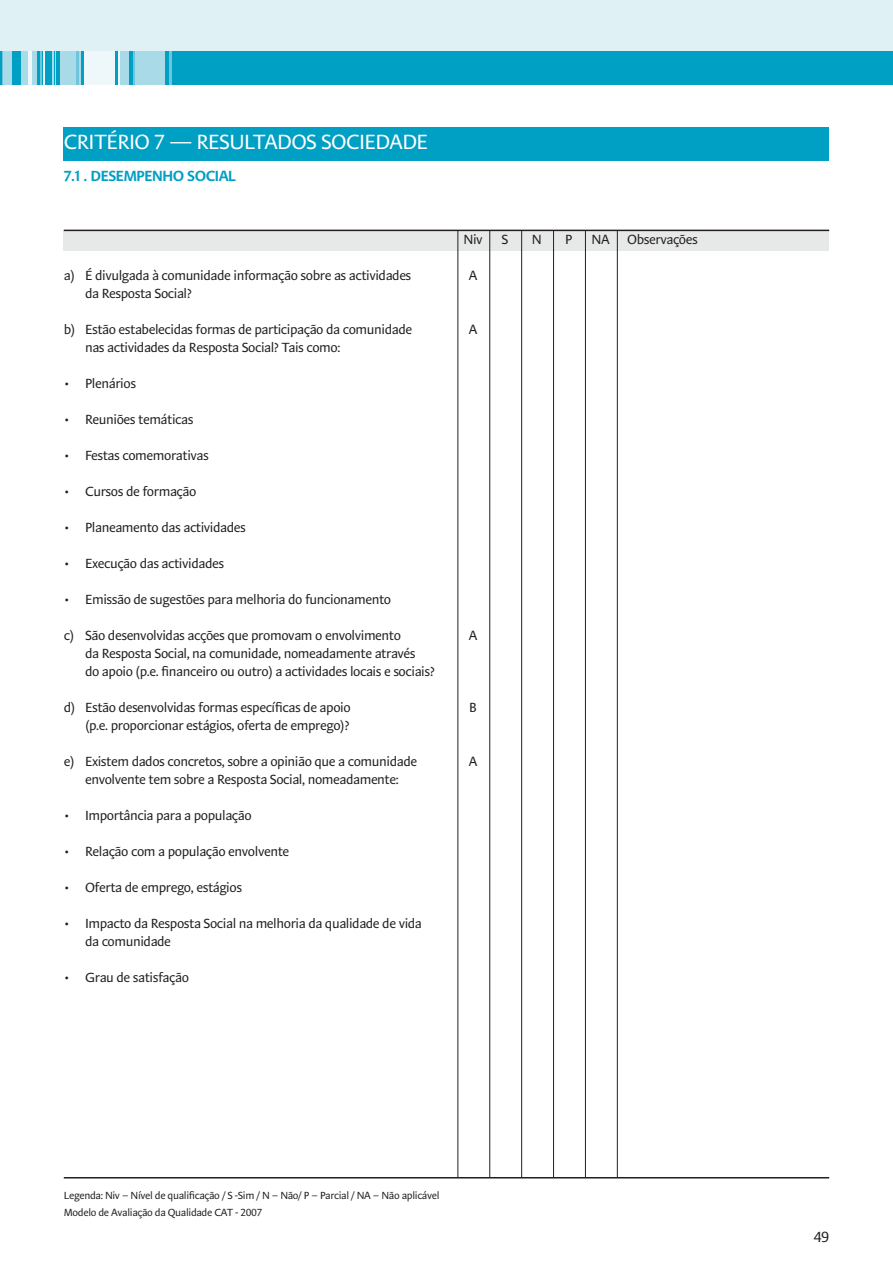
<style>
.page{position:relative;width:893px;height:1263px;background:#fff}
.page>*{position:absolute;margin:0;border:0;box-sizing:border-box;transform-origin:0 0}
.t1{font:21px "Stella Lining";letter-spacing:-.03em;color:#fff}
.t2{font:700 15px "Stella Lining";letter-spacing:-.03em;color:#009fc4}
.t3{font:15px "Stella Lining";color:#231f20}
.t4{font:13.5px/18px "Stella Lining";letter-spacing:-.03em;color:#231f20}
.t5{font:10.5px/17.2px "Stella Lining";letter-spacing:-.03em;color:#231f20}
</style>
<div class="page">
<div style="left:0;top:0;width:893px;height:85px;background:#e0f1f5"></div>
<hr style="left:2px;top:52px;width:1px;height:33px;background:#6ec5dc">
<div style="left:3px;top:52px;width:9px;height:33px;background:#a9dae8"></div>
<div style="left:12px;top:52px;width:9px;height:33px;background:#009fc4"></div>
<div style="left:21px;top:52px;width:7px;height:33px;background:#a9dae8"></div>
<hr style="left:28px;top:52px;width:4px;height:33px;background:#eef7fa">
<div style="left:32px;top:52px;width:5px;height:33px;background:#a9dae8"></div>
<svg style="left:37px;top:52px;width:4px;height:33px"></svg>
<hr style="left:41px;top:52px;width:1px;height:33px;background:#6ec5dc">
<hr style="left:42px;top:52px;width:2px;height:33px;background:#009fc4">
<hr style="left:44px;top:52px;width:1px;height:33px;background:#eef7fa">
<hr style="left:45px;top:52px;width:1px;height:33px;background:#009fc4">
<div style="left:46px;top:52px;width:7px;height:33px;background:#009fc4"></div>
<hr style="left:53px;top:52px;width:1px;height:33px;background:#a9dae8">
<hr style="left:54px;top:52px;width:2px;height:33px;background:#009fc4">
<hr style="left:55px;top:52px;width:2px;height:33px;background:#a9dae8">
<hr style="left:57px;top:52px;width:3px;height:33px;background:#009fc4">
<div style="left:60px;top:52px;width:16px;height:33px;background:#a9dae8"></div>
<svg style="left:76px;top:52px;width:4px;height:33px"></svg>
<hr style="left:80px;top:52px;width:1px;height:33px;background:#a9dae8">
<hr style="left:81px;top:52px;width:3px;height:33px;background:#009fc4">
<div style="left:84px;top:52px;width:32px;height:33px;background:#eef7fa"></div>
<hr style="left:116px;top:52px;width:3px;height:33px;background:#009fc4">
<hr style="left:119px;top:52px;width:1px;height:33px;background:#eef7fa">
<div style="left:120px;top:52px;width:9px;height:33px;background:#a9dae8"></div>
<hr style="left:129px;top:52px;width:4px;height:33px;background:#009fc4">
<hr style="left:133px;top:52px;width:2px;height:33px;background:#6ec5dc">
<div style="left:135px;top:52px;width:30px;height:33px;background:#a9dae8"></div>
<hr style="left:165px;top:52px;width:4px;height:33px;background:#009fc4">
<hr style="left:169px;top:52px;width:3px;height:33px;background:#6ec5dc">
<div style="left:172px;top:52px;width:721px;height:33px;background:#009fc4"></div>
<hr style="left:0;top:52px;width:2px;height:33px;background:#009fc4">
<div style="left:64px;top:230px;width:765px;height:20px;background:#e7e8e8"></div>
<hr style="left:64px;top:230px;width:765px;height:1px;background:#231f20">
<hr style="left:458px;top:230px;width:1px;height:948px;background:#231f20">
<hr style="left:489px;top:230px;width:1px;height:948px;background:#231f20">
<hr style="left:521px;top:230px;width:1px;height:948px;background:#231f20">
<hr style="left:553px;top:230px;width:1px;height:948px;background:#231f20">
<hr style="left:585px;top:230px;width:1px;height:948px;background:#231f20">
<hr style="left:617px;top:230px;width:1px;height:948px;background:#231f20">
<hr style="left:64px;top:1177px;width:765px;height:1px;background:#231f20">
<div style="left:64px;top:128px;width:765px;height:33px;background:#009fc4"></div>
<h1 class="t1" style="left:64px;top:130px;width:366px">CRITÉRIO 7 — RESULTADOS SOCIEDADE</h1>
<p class="t2" style="left:64px;top:167px;width:174px">7.1 . DESEMPENHO SOCIAL</p>
<p class="t4" style="left:85px;top:267px;width:328px;text-indent:-21px">a) É divulgada à comunidade informação sobre as actividades da Resposta Social?</p>
<p class="t4" style="left:85px;top:321px;width:329px;text-indent:-21px">b) Estão estabelecidas formas de participação da comunidade nas actividades da Resposta Social? Tais como:</p>
<p class="t4" style="left:64px;top:375px;width:74px">• Plenários</p>
<p class="t4" style="left:64px;top:411px;width:131px">• Reuniões temáticas</p>
<p class="t4" style="left:64px;top:447px;width:147px">• Festas comemorativas</p>
<p class="t4" style="left:64px;top:483px;width:134px">• Cursos de formação</p>
<p class="t4" style="left:64px;top:519px;width:184px">• Planeamento das actividades</p>
<p class="t4" style="left:64px;top:555px;width:162px">• Execução das actividades</p>
<p class="t4" style="left:64px;top:591px;width:329px">• Emissão de sugestões para melhoria do funcionamento</p>
<p class="t4" style="left:85px;top:627px;width:351px;text-indent:-21px">c) São desenvolvidas acções que promovam o envolvimento<br>da Resposta Social, na comunidade, nomeadamente através<br>do apoio (p.e. financeiro ou outro) a actividades locais e sociais?</p>
<p class="t4" style="left:64px;top:699px;width:288px;text-align:right">d) Estão desenvolvidas formas específicas de apoio (p.e. proporcionar estágios, oferta de emprego)?</p>
<p class="t4" style="left:64px;top:753px;width:355px;text-align:center">e) Existem dados concretos, sobre a opinião que a comunidade envolvente tem sobre a Resposta Social, nomeadamente:</p>
<p class="t4" style="left:64px;top:807px;width:189px">• Importância para a população</p>
<p class="t4" style="left:64px;top:843px;width:227px">• Relação com a população envolvente</p>
<p class="t4" style="left:64px;top:879px;width:180px">• Oferta de emprego, estágios</p>
<p class="t4" style="left:85px;top:915px;width:338px;text-indent:-21px">• Impacto da Resposta Social na melhoria da qualidade de vida da comunidade</p>
<p class="t4" style="left:64px;top:969px;width:127px">• Grau de satisfação</p>
<p class="t4" style="left:463px;top:231px;width:21px">Niv</p>
<p class="t4" style="left:469px;top:267px;width:10px">A</p>
<p class="t4" style="left:469px;top:321px;width:10px">A</p>
<p class="t4" style="left:501px;top:231px;width:8px">S</p>
<p class="t4" style="left:532px;top:231px;width:12px">N</p>
<p class="t4" style="left:565px;top:231px;width:9px">P</p>
<p class="t4" style="left:591px;top:231px;width:20px">NA</p>
<p class="t4" style="left:627px;top:231px;width:72px">Observações</p>
<p class="t4" style="left:469px;top:627px;width:10px">A</p>
<p class="t4" style="left:469px;top:699px;width:9px">B</p>
<p class="t4" style="left:469px;top:753px;width:10px">A</p>
<p class="t5" style="left:64px;top:1186px;width:377px">Legenda: Niv – Nível de qualificação / S -Sim / N – Não/ P – Parcial / NA – Não aplicável<br>Modelo de Avaliação da Qualidade CAT - 2007</p>
<p class="t3" style="left:813px;top:1229px;width:17px">49</p>
</div>
